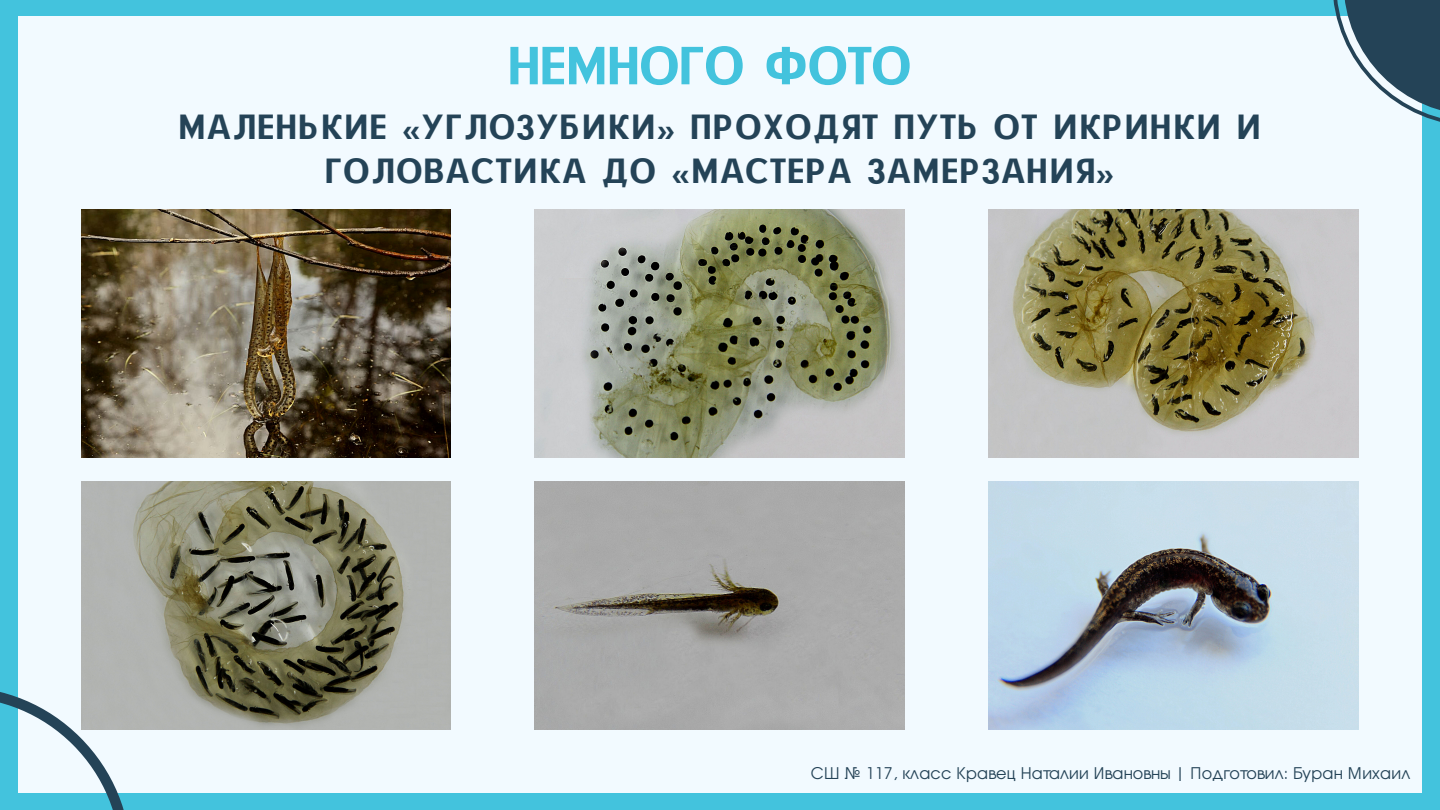
<style>
.page{position:relative;width:1440px;height:810px;background:#43c3dd}
.page>*{position:absolute;margin:0;border:0;box-sizing:border-box;transform-origin:0 0}
.t1{font:52px "CAT Neuzeit";letter-spacing:.01em;color:#43c3dd}
.t2{font:34px/43.5px "CAT Neuzeit";letter-spacing:.06em;color:#244357;text-align:center}
.t3{font:16px "Te X Gyre Adventor";letter-spacing:.015em;color:#244357}
</style>
<div class="page">
<div style="left:18px;top:16px;width:1404px;height:777px;background:#f2faff"></div>
<img style="left:81px;top:209px;width:370px;height:249px">
<img style="left:535px;top:209px;width:370px;height:249px">
<img style="left:989px;top:209px;width:370px;height:249px">
<svg style="left:1333px;top:0;width:107px;height:122px"></svg>
<svg style="left:0;top:692px;width:131px;height:118px"></svg>
<img style="left:81px;top:481px;width:370px;height:248px">
<img style="left:535px;top:481px;width:370px;height:248px">
<img style="left:989px;top:481px;width:370px;height:248px">
<p class="t1" style="left:509px;top:33px;width:404px">НЕМНОГО ФОТО</p>
<p class="t2" style="left:178px;top:105px;width:1084px">МАЛЕНЬКИЕ «УГЛОЗУБИКИ» ПРОХОДЯТ ПУТЬ ОТ ИКРИНКИ И<br>ГОЛОВАСТИКА ДО «МАСТЕРА ЗАМЕРЗАНИЯ»</p>
<p class="t3" style="left:811px;top:761px;width:601px">СШ № 117, класс Кравец Наталии Ивановны | Подготовил: Буран Михаил</p>
</div>
